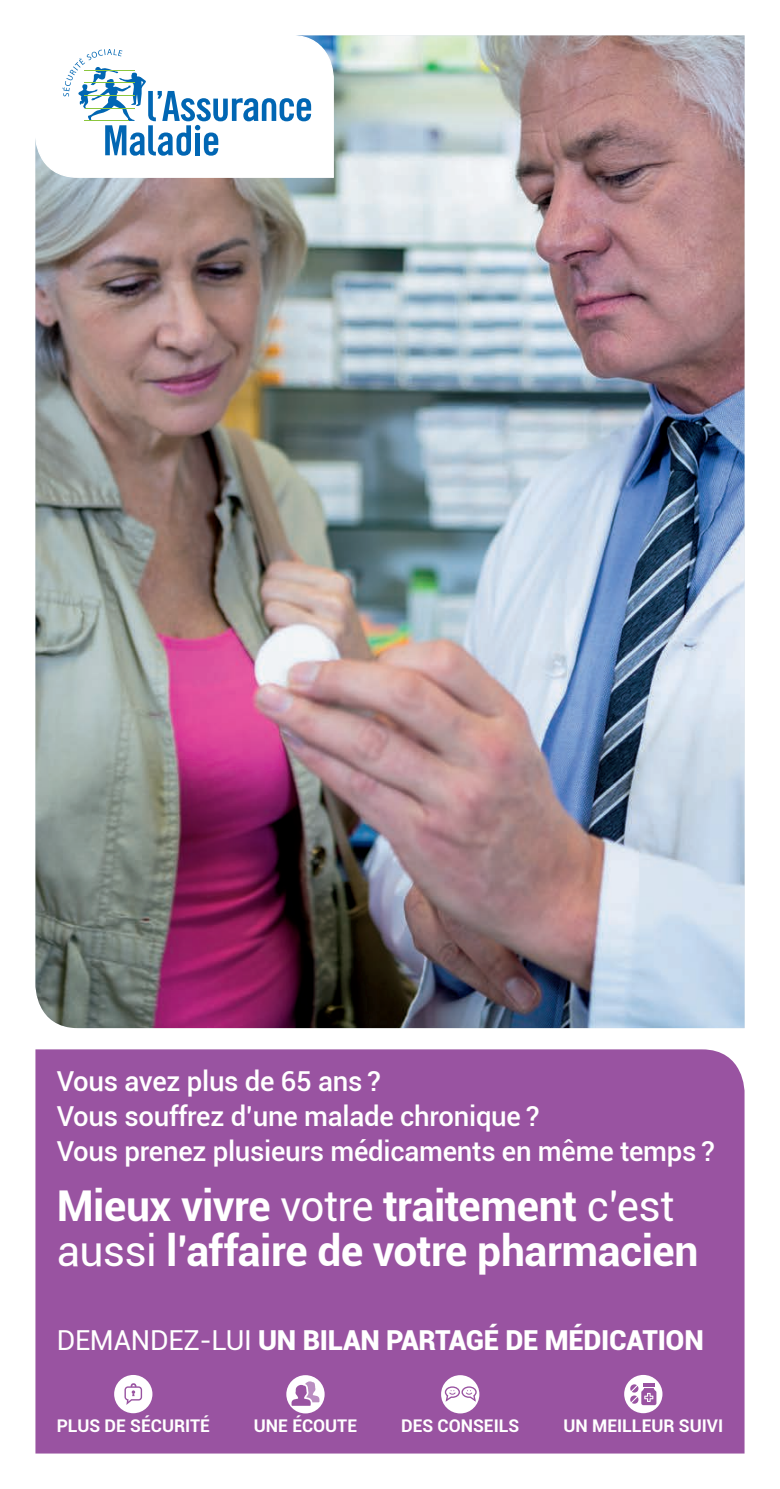
<style>
.page{position:relative;width:780px;height:1489px;background:#fff}
.page>*{position:absolute;margin:0;border:0;box-sizing:border-box;transform-origin:0 0}
.t1{font:700 42.5px/45px "Roboto";letter-spacing:-.01em;color:#fff}
.t2{font:500 27.5px/35px "Roboto";letter-spacing:-.01em;color:#fff}
.t3{font:900 27.5px "Roboto";letter-spacing:-.01em;color:#fff}
.t4{font:700 17.5px "Roboto";color:#fff}
.s1{font-weight:400}
</style>
<div class="page">
<img style="left:35px;top:35px;width:709px;height:993px">
<svg style="left:35px;top:35px;width:299px;height:143px"></svg>
<hr style="left:84px;top:120px;width:45px;height:1px;background:#8bc63e">
<hr style="left:85px;top:108px;width:49px;height:1px;background:#8bc63e">
<hr style="left:84px;top:95px;width:51px;height:1px;background:#8bc63e">
<hr style="left:84px;top:83px;width:51px;height:1px;background:#8bc63e">
<hr style="left:84px;top:70px;width:51px;height:1px;background:#8bc63e">
<div style="left:195px;top:133px;width:5px;height:22px;background:#0166b3"></div>
<div style="left:35px;top:1049px;width:709px;height:404px;background:#9953a1"></div>
<div style="left:441px;top:1374px;width:38px;height:39px;background:#fff;border-radius:50%"></div>
<svg style="left:444px;top:1386px;width:33px;height:16px"></svg>
<div style="left:114px;top:1374px;width:38px;height:38px;background:#fff;border-radius:50%"></div>
<svg style="left:124px;top:1383px;width:18px;height:21px"></svg>
<svg style="left:624px;top:1374px;width:38px;height:38px"></svg>
<hr style="left:643px;top:1382px;width:11px;height:4px;background:#fff">
<svg style="left:629px;top:1383px;width:27px;height:21px"></svg>
<svg style="left:286px;top:1374px;width:38px;height:39px"></svg>
<svg style="left:291px;top:1381px;width:28px;height:24px"></svg>
<p class="t2" style="left:57px;top:1062px;width:659px">Vous avez plus de 65 ans ?<br>Vous souffrez d’une malade chronique ?<br>Vous prenez plusieurs médicaments en même temps ?</p>
<h1 class="t1" style="left:57px;top:1181px;width:643px">Mieux vivre <span class="s1">votre</span> traitement <span class="s1">c’est aussi</span> l’affaire de votre pharmacien</h1>
<p class="t3" style="left:57px;top:1320px;width:648px"><span class="s1">DEMANDEZ-LUI</span> UN BILAN PARTAGÉ DE MÉDICATION</p>
<p class="t4" style="left:57px;top:1412px;width:155px">PLUS DE SÉCURITÉ</p>
<p class="t4" style="left:254px;top:1412px;width:105px">UNE ÉCOUTE</p>
<p class="t4" style="left:401px;top:1412px;width:120px">DES CONSEILS</p>
<p class="t4" style="left:563px;top:1412px;width:161px">UN MEILLEUR SUIVI</p>
</div>
